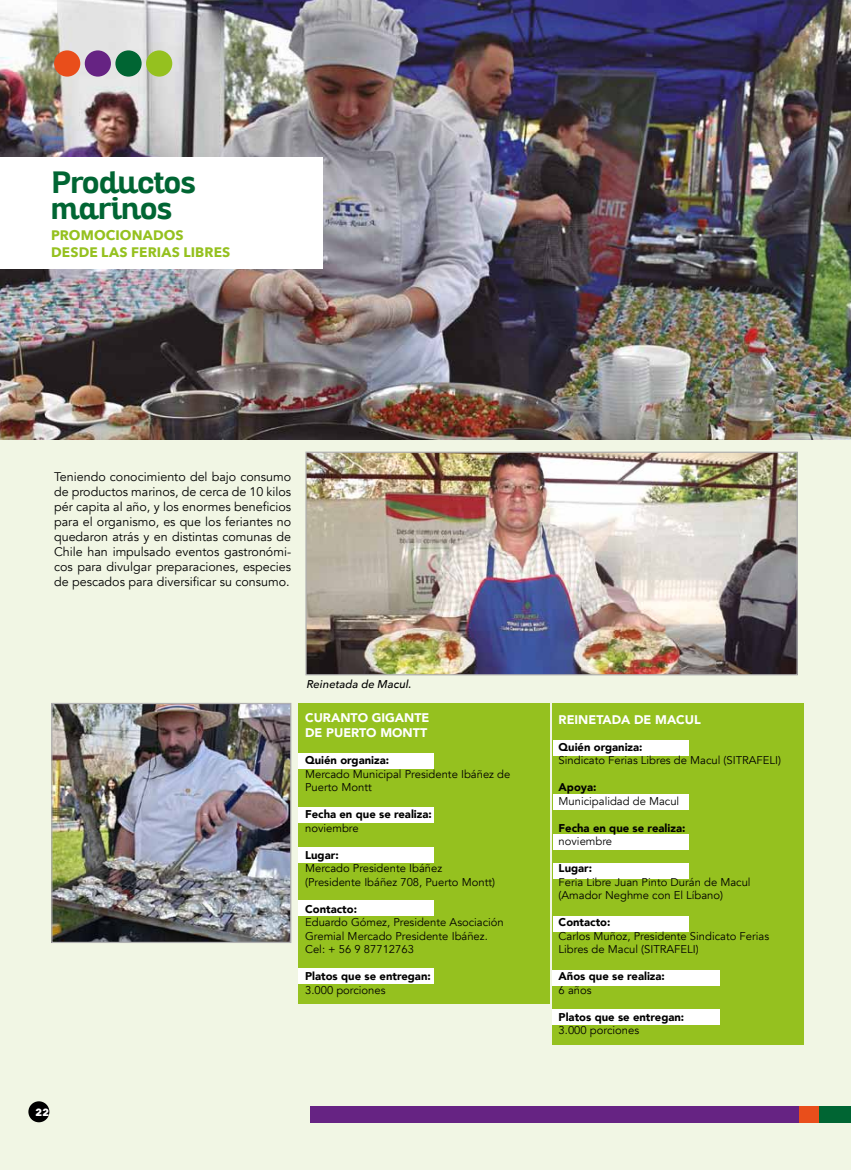
<style>
.page{position:relative;width:851px;height:1170px;background:#fff}
.page>*{position:absolute;margin:0;border:0;box-sizing:border-box;transform-origin:0 0}
.t1{font:700 30px/26px "Altair";color:#006533}
.t2{font:700 13.75px/16.5px "Avenir Next";letter-spacing:.005em;color:#95c11f}
.t3{font:12.5px/15px "Avenir";color:#000;text-align:justify}
.t4{font:900 12.5px/15px "Avenir";color:#fff}
.t5{font:12px "DIN Black Alternate";color:#fff}
.t6{font:11.25px/13.5px "Avenir";color:#000}
.t7{font:900 11.25px "Avenir";color:#000}
.t8{font:italic 500 11.25px "Avenir Next";color:#000}
</style>
<div class="page">
<div style="left:0;top:0;width:850px;height:1169px;background:#f1f6e4"></div>
<div style="left:298px;top:702px;width:252px;height:301px;background:#95c11f"></div>
<div style="left:298px;top:753px;width:136px;height:15px;background:#fff"></div>
<div style="left:298px;top:807px;width:136px;height:15px;background:#fff"></div>
<div style="left:298px;top:847px;width:136px;height:15px;background:#fff"></div>
<div style="left:298px;top:899px;width:136px;height:16px;background:#fff"></div>
<div style="left:298px;top:968px;width:136px;height:15px;background:#fff"></div>
<div style="left:552px;top:702px;width:251px;height:342px;background:#95c11f"></div>
<div style="left:552px;top:740px;width:136px;height:15px;background:#fff"></div>
<div style="left:552px;top:794px;width:136px;height:15px;background:#fff"></div>
<div style="left:552px;top:834px;width:136px;height:15px;background:#fff"></div>
<div style="left:552px;top:863px;width:136px;height:15px;background:#fff"></div>
<div style="left:552px;top:916px;width:136px;height:15px;background:#fff"></div>
<div style="left:552px;top:970px;width:167px;height:15px;background:#fff"></div>
<div style="left:552px;top:1009px;width:167px;height:15px;background:#fff"></div>
<img style="left:0;top:0;width:850px;height:439px">
<img style="left:307px;top:453px;width:488px;height:220px">
<div style="left:305px;top:451px;width:492px;height:224px;border:1px solid #b0b0b0"></div>
<img style="left:53px;top:704px;width:236px;height:236px">
<div style="left:51px;top:702px;width:240px;height:240px;border:1px solid #b0b0b0"></div>
<div style="left:310px;top:1106px;width:489px;height:16px;background:#662383"></div>
<div style="left:28px;top:1101px;width:21px;height:21px;background:#000;border-radius:50%"></div>
<div style="left:799px;top:1106px;width:20px;height:16px;background:#e94e1b"></div>
<div style="left:819px;top:1106px;width:31px;height:16px;background:#006533"></div>
<div style="left:146px;top:50px;width:26px;height:27px;background:#95c11f;border-radius:50%"></div>
<div style="left:115px;top:50px;width:27px;height:27px;background:#006533;border-radius:50%"></div>
<div style="left:85px;top:50px;width:26px;height:27px;background:#662383;border-radius:50%"></div>
<div style="left:54px;top:50px;width:26px;height:27px;background:#e94e1b;border-radius:50%"></div>
<div style="left:0;top:157px;width:322px;height:111px;background:#fff"></div>
<h1 class="t1" style="left:51px;top:170px;width:146px">Productos marinos</h1>
<p class="t2" style="left:51px;top:227px;width:181px">PROMOCIONADOS<br>DESDE LAS FERIAS LIBRES</p>
<p class="t3" style="left:54px;top:470px;width:238px">Teniendo conocimiento del bajo consumo de productos marinos, de cerca de 10 kilos pér capita al año, y los enormes beneficios para el organismo, es que los feriantes no quedaron atrás y en distintas comunas de Chile han impulsado eventos gastronómi&shy;cos para divulgar preparaciones, especies de pescados para diversificar su consumo.</p>
<p class="t8" style="left:307px;top:674px;width:106px">Reinetada de Macul.</p>
<p class="t4" style="left:305px;top:710px;width:126px">CURANTO GIGANTE<br>DE PUERTO MONTT</p>
<p class="t7" style="left:305px;top:750px;width:85px">Quién organiza:</p>
<p class="t6" style="left:305px;top:767px;width:207px">Mercado Municipal Presidente Ibáñez de<br>Puerto Montt</p>
<p class="t7" style="left:305px;top:804px;width:128px">Fecha en que se realiza:</p>
<p class="t6" style="left:305px;top:821px;width:55px">noviembre</p>
<p class="t7" style="left:305px;top:845px;width:35px">Lugar:</p>
<p class="t6" style="left:305px;top:861px;width:191px">Mercado Presidente Ibáñez (Presidente Ibáñez 708, Puerto Montt)</p>
<p class="t7" style="left:305px;top:899px;width:53px">Contacto:</p>
<p class="t6" style="left:305px;top:915px;width:200px">Eduardo Gómez, Presidente Asociación<br>Gremial Mercado Presidente Ibáñez.<br>Cel: + 56 9 87712763</p>
<p class="t7" style="left:305px;top:966px;width:127px">Platos que se entregan:</p>
<p class="t6" style="left:305px;top:983px;width:82px">3.000 porciones</p>
<p class="t5" style="left:36px;top:1103px;width:15px">22</p>
<p class="t4" style="left:558px;top:711px;width:144px">REINETADA DE MACUL</p>
<p class="t7" style="left:558px;top:737px;width:85px">Quién organiza:</p>
<p class="t6" style="left:558px;top:753px;width:224px">Sindicato Ferias Libres de Macul (SITRAFELI)</p>
<p class="t7" style="left:558px;top:777px;width:39px">Apoya:</p>
<p class="t6" style="left:558px;top:794px;width:122px">Municipalidad de Macul</p>
<p class="t7" style="left:558px;top:818px;width:128px">Fecha en que se realiza:</p>
<p class="t6" style="left:558px;top:834px;width:55px">noviembre</p>
<p class="t7" style="left:558px;top:858px;width:35px">Lugar:</p>
<p class="t6" style="left:558px;top:875px;width:193px">Feria Libre Juan Pinto Durán de Macul (Amador Neghme con El Líbano)</p>
<p class="t7" style="left:558px;top:912px;width:53px">Contacto:</p>
<p class="t6" style="left:558px;top:929px;width:212px">Carlos Muñoz, Presidente Sindicato Ferias<br>Libres de Macul (SITRAFELI)</p>
<p class="t7" style="left:558px;top:966px;width:108px">Años que se realiza:</p>
<p class="t6" style="left:558px;top:983px;width:34px">6 años</p>
<p class="t7" style="left:558px;top:1007px;width:127px">Platos que se entregan:</p>
<p class="t6" style="left:558px;top:1023px;width:82px">3.000 porciones</p>
</div>
